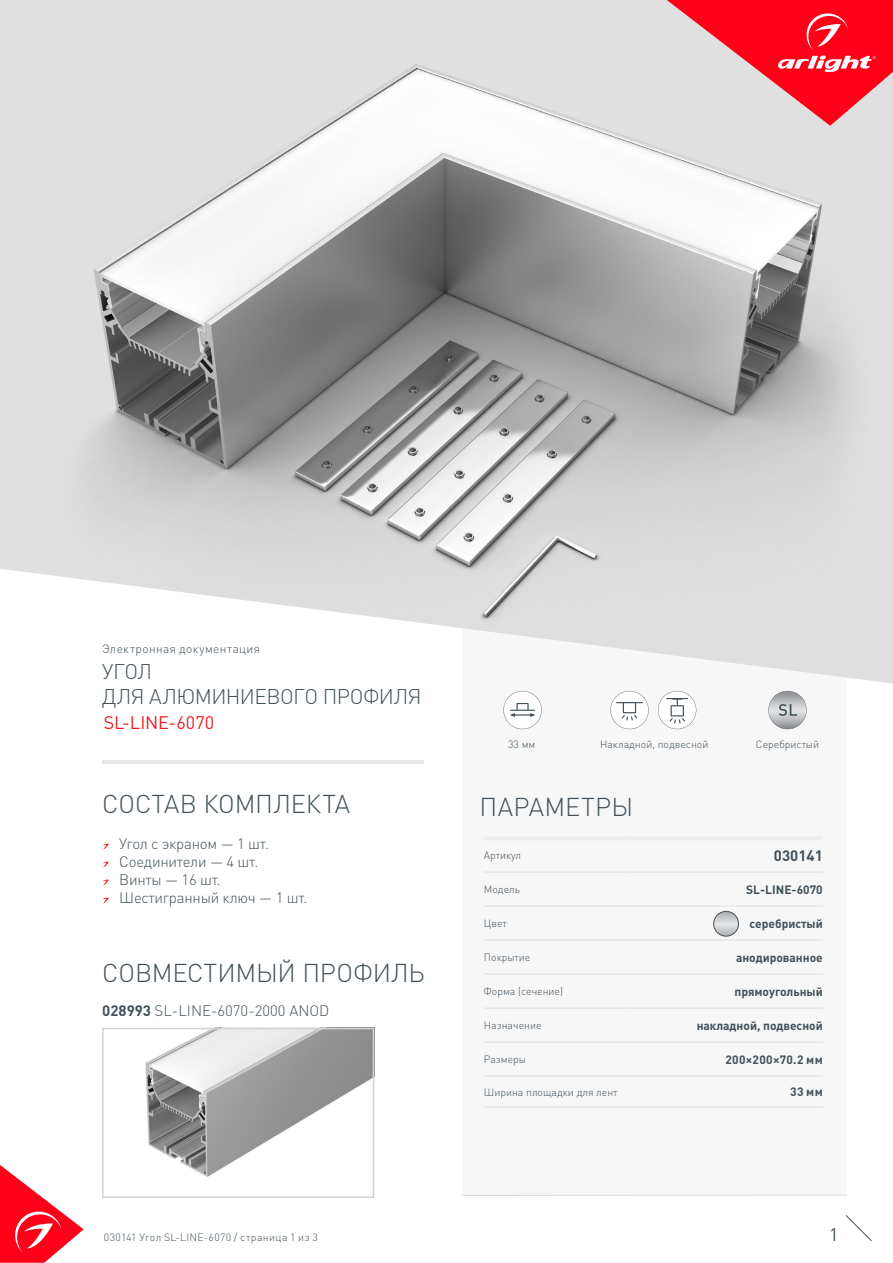
<style>
.page{position:relative;width:893px;height:1263px;background:#fff}
.page>*{position:absolute;margin:0;border:0;box-sizing:border-box;transform-origin:0 0}
.t1{font:300 25.5px "DIN Pro";letter-spacing:-.005em;color:#425159}
.t2{font:300 25.5px "DIN Pro";letter-spacing:.015em;color:#425159}
.t3{font:300 21px/25.2px "DIN Pro";letter-spacing:-.025em;color:#425159}
.t4{font:18px "DIN Pro";letter-spacing:.005em;color:#ee1d23}
.t5{font:18px "DIN Pro";color:#425159}
.t6{font:300 15px/18px "DIN Pro";letter-spacing:-.015em;color:#425159}
.t7{font:700 15px "DIN Pro";color:#425159}
.t8{font:700 12px "DIN Pro";color:#425159}
.t9{font:300 12px "DIN Pro";letter-spacing:.03em;color:#425159}
.t10{font:700 12px "DIN Pro";letter-spacing:.025em;color:#425159}
.t11{font:300 10.5px "DIN Pro";color:#425159}
.t12{font:300 10.5px "DIN Pro";letter-spacing:.03em;color:#425159}
.s1{font-weight:700}
</style>
<div class="page">
<svg style="left:0;top:1165px;width:84px;height:98px"></svg>
<svg style="left:845px;top:1215px;width:27px;height:26px"></svg>
<div style="left:462px;top:250px;width:385px;height:946px;background:#f7f7f8"></div>
<img style="left:0;top:0;width:893px;height:684px">
<hr style="left:102px;top:760px;width:322px;height:3px;background:#e6e7e9">
<hr style="left:484px;top:836px;width:148px;height:4px;background:#eeeeef">
<hr style="left:632px;top:836px;width:191px;height:4px;background:#eeeeef">
<hr style="left:484px;top:871px;width:148px;height:2px;background:#e6e7e9">
<hr style="left:632px;top:871px;width:191px;height:2px;background:#e6e7e9">
<hr style="left:484px;top:905px;width:148px;height:2px;background:#e6e7e9">
<hr style="left:632px;top:905px;width:191px;height:2px;background:#e6e7e9">
<hr style="left:484px;top:939px;width:148px;height:2px;background:#e6e7e9">
<hr style="left:632px;top:939px;width:191px;height:2px;background:#e6e7e9">
<hr style="left:484px;top:973px;width:148px;height:2px;background:#e6e7e9">
<hr style="left:632px;top:973px;width:191px;height:2px;background:#e6e7e9">
<hr style="left:484px;top:1007px;width:148px;height:2px;background:#e6e7e9">
<hr style="left:632px;top:1007px;width:191px;height:2px;background:#e6e7e9">
<hr style="left:484px;top:1041px;width:148px;height:2px;background:#e6e7e9">
<hr style="left:632px;top:1041px;width:191px;height:2px;background:#e6e7e9">
<hr style="left:484px;top:1075px;width:148px;height:2px;background:#e6e7e9">
<hr style="left:632px;top:1075px;width:191px;height:2px;background:#e6e7e9">
<hr style="left:484px;top:1106px;width:148px;height:2px;background:#e6e7e9">
<hr style="left:632px;top:1106px;width:191px;height:2px;background:#e6e7e9">
<hr style="left:462px;top:1195px;width:385px;height:1px;background:#dcdddf">
<svg style="left:714px;top:911px;width:24px;height:25px"></svg>
<div style="left:713px;top:911px;width:26px;height:25px;border:1px solid #425159;border-radius:50%"></div>
<svg style="left:503px;top:691px;width:39px;height:38px"></svg>
<svg style="left:102px;top:843px;width:7px;height:6px"></svg>
<svg style="left:102px;top:861px;width:7px;height:6px"></svg>
<svg style="left:102px;top:879px;width:7px;height:6px"></svg>
<svg style="left:102px;top:897px;width:7px;height:6px"></svg>
<svg style="left:667px;top:0;width:226px;height:126px;background:#f16674"></svg>
<img style="left:145px;top:1031px;width:226px;height:146px">
<div style="left:102px;top:1028px;width:272px;height:170px;border:2px solid #d1d2d4"></div>
<svg style="left:768px;top:691px;width:39px;height:38px"></svg>
<svg style="left:658px;top:691px;width:38px;height:38px"></svg>
<svg style="left:610px;top:691px;width:39px;height:38px"></svg>
<p class="t9" style="left:102px;top:641px;width:160px">Электронная документация</p>
<h2 class="t3" style="left:102px;top:657px;width:321px">УГОЛ<br>ДЛЯ АЛЮМИНИЕВОГО ПРОФИЛЯ</h2>
<h3 class="t4" style="left:104px;top:711px;width:112px">SL-LINE-6070</h3>
<h1 class="t1" style="left:102px;top:787px;width:249px">СОСТАВ КОМПЛЕКТА</h1>
<h3 class="t6" style="left:119px;top:834px;width:190px">Угол с экраном — 1 шт.<br>Соединители — 4 шт.<br>Винты — 16 шт.<br>Шестигранный ключ — 1 шт.</h3>
<h1 class="t1" style="left:102px;top:955px;width:324px">СОВМЕСТИМЫЙ ПРОФИЛЬ</h1>
<h3 class="t6" style="left:102px;top:1001px;width:229px"><span class="s1">028993</span> SL-LINE-6070-2000 ANOD</h3>
<p class="t11" style="left:508px;top:737px;width:29px">33 мм</p>
<p class="t11" style="left:600px;top:737px;width:110px">Накладной, подвесной</p>
<p class="t11" style="left:756px;top:737px;width:65px">Серебристый</p>
<h1 class="t2" style="left:479px;top:789px;width:155px">ПАРАМЕТРЫ</h1>
<p class="t11" style="left:484px;top:848px;width:39px">Артикул</p>
<h3 class="t7" style="left:774px;top:845px;width:50px">030141</h3>
<p class="t11" style="left:484px;top:882px;width:38px">Модель</p>
<p class="t8" style="left:746px;top:881px;width:78px">SL-LINE-6070</p>
<p class="t11" style="left:484px;top:916px;width:24px">Цвет</p>
<p class="t8" style="left:749px;top:915px;width:75px">серебристый</p>
<p class="t11" style="left:484px;top:950px;width:48px">Покрытие</p>
<p class="t8" style="left:736px;top:949px;width:88px">анодированное</p>
<p class="t11" style="left:484px;top:984px;width:81px">Форма (сечение)</p>
<p class="t8" style="left:734px;top:983px;width:90px">прямоугольный</p>
<p class="t11" style="left:484px;top:1018px;width:59px">Назначение</p>
<p class="t8" style="left:697px;top:1017px;width:128px">накладной, подвесной</p>
<p class="t11" style="left:484px;top:1052px;width:44px">Размеры</p>
<p class="t10" style="left:725px;top:1051px;width:99px">200×200×70.2 мм</p>
<p class="t11" style="left:484px;top:1085px;width:135px">Ширина площадки для лент</p>
<p class="t8" style="left:790px;top:1084px;width:34px">33 мм</p>
<p class="t12" style="left:104px;top:1230px;width:216px">030141 Угол SL-LINE-6070 / страница 1 из 3</p>
<h3 class="t5" style="left:829px;top:1222px;width:11px">1</h3>
</div>
